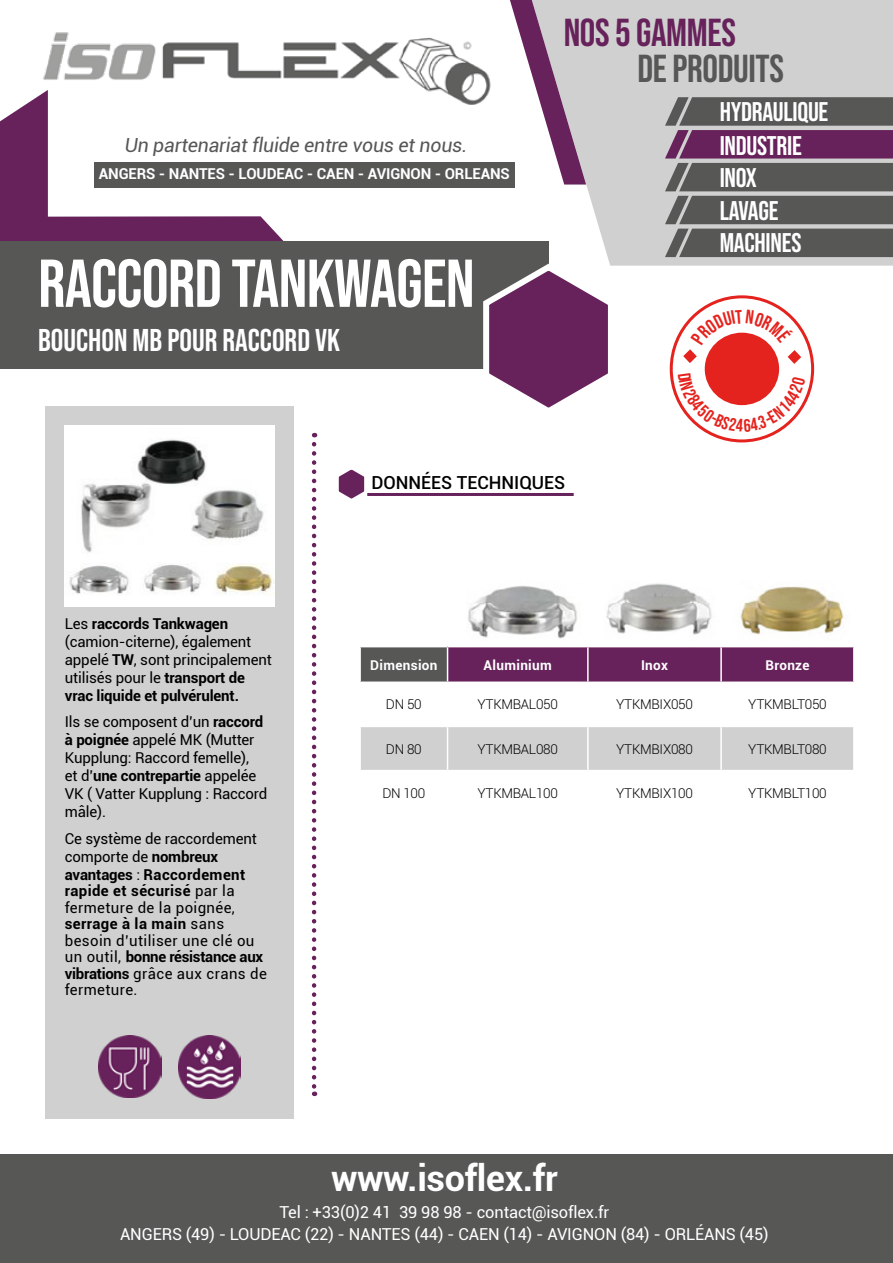
<style>
.page{position:relative;width:893px;height:1263px;background:#fff}
.page>*{position:absolute;margin:0;border:0;box-sizing:border-box;transform-origin:0 0}
.t1{font:67.5px "Bebas Neue";letter-spacing:-.01em;color:#fff}
.t2{font:39px "Bebas Neue";letter-spacing:-.01em;color:#67225b}
.t3{font:39px "Bebas Neue";letter-spacing:-.01em;color:#575756}
.t4{font:700 36px "Roboto";letter-spacing:-.01em;color:#fff}
.t5{font:31.5px "Bebas Neue";color:#fff}
.t6{font:27px/32.7px "Bebas Neue";letter-spacing:-.01em;color:#fff}
.t7{font:italic 19.5px "Roboto";letter-spacing:-.01em;color:#575756}
.t8{font:500 18px "Roboto";color:#000}
.t9{font:16.5px/22px "Roboto";letter-spacing:-.01em;color:#fff;text-align:center}
.t10{font:15px/18px "Roboto";letter-spacing:-.01em;color:#000}
.t11{font:15px/16.5px "Roboto";letter-spacing:.025em;color:#000}
.t12{font:700 15px "Roboto";letter-spacing:-.01em;color:#fff}
.t13{font:300 13.5px "Roboto";letter-spacing:-.02em;color:#000}
.t14{font:700 13.5px "Roboto";letter-spacing:.025em;color:#fff}
.s1{font-weight:700}
</style>
<div class="page">
<div style="left:586px;top:0;width:307px;height:266px;background:#d0d0d0"></div>
<svg style="left:510px;top:0;width:76px;height:185px"></svg>
<img style="left:43px;top:32px;width:448px;height:73px">
<div style="left:94px;top:162px;width:420px;height:26px;background:#575756"></div>
<svg style="left:665px;top:97px;width:228px;height:160px;background:#6c6069"></svg>
<svg style="left:0;top:90px;width:307px;height:151px"></svg>
<div style="left:0;top:1154px;width:893px;height:109px;background:#575756"></div>
<div style="left:45px;top:406px;width:248px;height:712px;background:#d0d0d0"></div>
<div style="left:0;top:241px;width:549px;height:128px;background:#575756"></div>
<svg style="left:483px;top:260px;width:134px;height:148px"></svg>
<div style="left:670px;top:295px;width:144px;height:147px;border:3px solid #e5231e;border-radius:50%"></div>
<div style="left:705px;top:333px;width:74px;height:72px;background:#e5231e;border-radius:50%"></div>
<svg style="left:312px;top:444px;width:4px;height:652px"></svg>
<img style="left:178px;top:1035px;width:63px;height:63px">
<img style="left:98px;top:1035px;width:63px;height:63px">
<img style="left:65px;top:426px;width:209px;height:181px">
<svg style="left:338px;top:469px;width:27px;height:30px"></svg>
<hr style="left:367px;top:493px;width:207px;height:3px;background:#67225b">
<div style="left:360px;top:647px;width:88px;height:35px;background:#575756"></div>
<div style="left:448px;top:647px;width:405px;height:34px;background:#67225b"></div>
<div style="left:361px;top:727px;width:492px;height:43px;background:#d0d0d0"></div>
<hr style="left:359px;top:647px;width:2px;height:34px;background:#fff">
<hr style="left:447px;top:647px;width:1px;height:34px;background:#fff">
<hr style="left:587px;top:647px;width:2px;height:34px;background:#fff">
<hr style="left:720px;top:647px;width:2px;height:34px;background:#fff">
<hr style="left:359px;top:681px;width:89px;height:2px;background:#fff">
<hr style="left:447px;top:727px;width:1px;height:43px;background:#fff">
<hr style="left:587px;top:727px;width:2px;height:43px;background:#fff">
<hr style="left:720px;top:727px;width:2px;height:43px;background:#fff">
<img style="left:468px;top:583px;width:376px;height:56px">
<svg style="left:683px;top:309px;width:118px;height:55px"></svg>
<svg style="left:678px;top:373px;width:127px;height:59px"></svg>
<h3 class="t7" style="left:125px;top:131px;width:344px">Un partenariat fluide entre vous et nous.</h3>
<p class="t12" style="left:99px;top:164px;width:412px">ANGERS - NANTES - LOUDEAC - CAEN - AVIGNON - ORLEANS</p>
<h1 class="t1" style="left:38px;top:245px;width:438px">RACCORD TANKWAGEN</h1>
<h3 class="t5" style="left:38px;top:323px;width:303px">BOUCHON MB POUR RACCORD VK</h3>
<h2 class="t2" style="left:564px;top:11px;width:174px">NOS 5 GAMMES</h2>
<h2 class="t3" style="left:637px;top:46px;width:148px">DE PRODUITS</h2>
<h3 class="t6" style="left:720px;top:95px;width:110px">HYDRAULIQUE<br>INDUSTRIE<br>INOX<br>LAVAGE<br>MACHINES</h3>
<p class="t10" style="left:65px;top:614px;width:209px">Les <span class="s1">raccords Tankwagen </span>(camion-citerne), également appelé <span class="s1">TW</span>, sont principalement utilisés pour le <span class="s1">transport de vrac liquide et pulvérulent.</span></p>
<p class="t10" style="left:65px;top:712px;width:204px">Ils se composent d’un <span class="s1">raccord à poignée</span> appelé MK (Mutter<br>Kupplung: Raccord femelle),<br>et d’<span class="s1">une contrepartie</span> appelée<br>VK ( Vatter Kupplung : Raccord mâle).</p>
<p class="t10" style="left:65px;top:829px;width:193px">Ce système de raccordement comporte de <span class="s1">nombreux avantages</span> : <span class="s1">Raccordement</span></p>
<p class="t11" style="left:65px;top:882px;width:204px"><span class="s1">rapide et sécurisé</span> par la fermeture de la poignée, <span class="s1">serrage à la main</span> sans besoin d’utiliser une clé ou un outil, <span class="s1">bonne résistance aux vibrations</span> grâce aux crans de fermeture.</p>
<p class="t8" style="left:371px;top:470px;width:195px">DONNÉES TECHNIQUES</p>
<p class="t14" style="left:370px;top:655px;width:69px">Dimension</p>
<p class="t14" style="left:484px;top:655px;width:70px">Aluminium</p>
<p class="t14" style="left:641px;top:655px;width:28px">Inox</p>
<p class="t14" style="left:765px;top:655px;width:45px">Bronze</p>
<p class="t13" style="left:386px;top:695px;width:37px">DN 50</p>
<p class="t13" style="left:477px;top:695px;width:82px">YTKMBAL050</p>
<p class="t13" style="left:616px;top:695px;width:78px">YTKMBIX050</p>
<p class="t13" style="left:748px;top:695px;width:80px">YTKMBLT050</p>
<p class="t13" style="left:386px;top:739px;width:37px">DN 80</p>
<p class="t13" style="left:477px;top:739px;width:82px">YTKMBAL080</p>
<p class="t13" style="left:616px;top:739px;width:78px">YTKMBIX080</p>
<p class="t13" style="left:748px;top:739px;width:80px">YTKMBLT080</p>
<p class="t13" style="left:382px;top:783px;width:44px">DN 100</p>
<p class="t13" style="left:477px;top:783px;width:82px">YTKMBAL100</p>
<p class="t13" style="left:616px;top:783px;width:78px">YTKMBIX100</p>
<p class="t13" style="left:748px;top:783px;width:80px">YTKMBLT100</p>
<h3 class="t4" style="left:331px;top:1153px;width:228px">www.isoflex.fr</h3>
<p class="t9" style="left:120px;top:1200px;width:650px">Tel : +33(0)2 41 39 98 98 - contact@isoflex.fr<br>ANGERS (49) - LOUDEAC (22) - NANTES (44) - CAEN (14) - AVIGNON (84) - ORLÉANS (45)</p>
</div>
